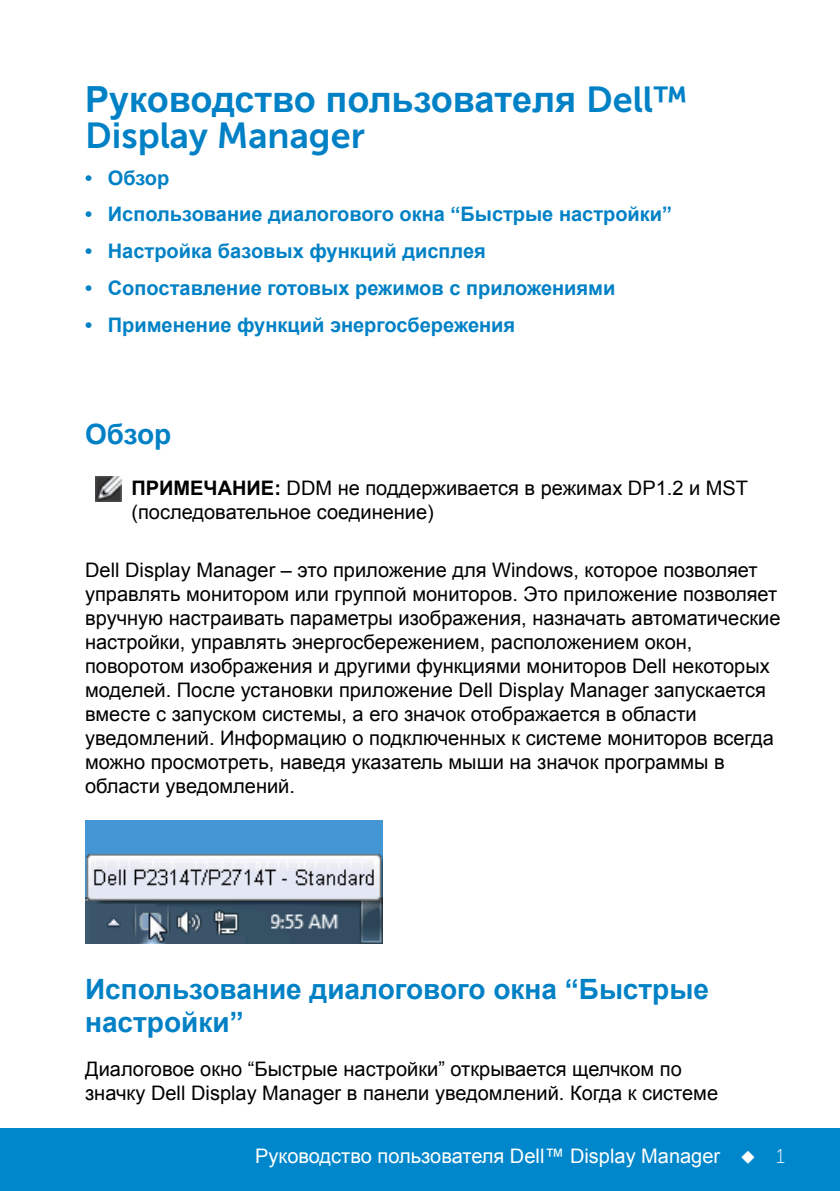
<style>
.page{position:relative;width:840px;height:1191px;background:#fff}
.page>*{position:absolute;margin:0;border:0;box-sizing:border-box;transform-origin:0 0}
.t1{font:700 36px "Arial";color:#0081c6}
.t2{font:36px "Museo Sans For Dell 700";color:#0081c6}
.t3{font:700 28px/33.6px "Arial";color:#0081c6}
.t4{font:20px/24px "Arial";color:#000}
.t5{font:700 20px "Arial";color:#0081c6}
.t6{font:20px "Arial";color:#fff}
.s1{font-family:"Museo Sans For Dell 700";font-weight:400}
.s2{font-weight:700}
.s3{font-family:"Museo Sans For Dell 100"}
</style>
<div class="page">
<div style="left:0;top:1128px;width:839px;height:63px;background:#0087cb"></div>
<img style="left:96px;top:476px;width:25px;height:25px">
<img style="left:85px;top:820px;width:297px;height:123px">
<h1 class="t1" style="left:85px;top:76px;width:603px">Руководство пользователя <span class="s1">Dell™</span></h1>
<h1 class="t2" style="left:85px;top:116px;width:281px">Display Manager</h1>
<p class="t5" style="left:85px;top:165px;width:86px">• Обзор</p>
<p class="t5" style="left:85px;top:201px;width:588px">• Использование диалогового окна “Быстрые настройки”</p>
<p class="t5" style="left:85px;top:238px;width:402px">• Настройка базовых функций дисплея</p>
<p class="t5" style="left:85px;top:275px;width:531px">• Сопоставление готовых режимов с приложениями</p>
<p class="t5" style="left:85px;top:311px;width:431px">• Применение функций энергосбережения</p>
<h2 class="t3" style="left:85px;top:418px;width:88px">Обзор</h2>
<p class="t4" style="left:131px;top:476px;width:618px"><span class="s2">ПРИМЕЧАНИЕ:</span> DDM не поддерживается в режимах DP1.2 и MST (последовательное соединение)</p>
<p class="t4" style="left:85px;top:558px;width:696px">Dell Display Manager – это приложение для Windows, которое позволяет управлять монитором или группой мониторов. Это приложение позволяет вручную настраивать параметры изображения, назначать автоматические настройки, управлять энергосбережением, расположением окон, поворотом изображения и другими функциями мониторов Dell некоторых моделей. После установки приложение Dell Display Manager запускается вместе с запуском системы, а его значок отображается в области уведомлений. Информацию о подключенных к системе мониторов всегда можно просмотреть, наведя указатель мыши на значок программы в области уведомлений.</p>
<h2 class="t3" style="left:85px;top:973px;width:625px">Использование диалогового окна “Быстрые настройки”</h2>
<p class="t4" style="left:85px;top:1057px;width:634px">Диалоговое окно “Быстрые настройки” открывается щелчком по значку Dell Display Manager в панели уведомлений. Когда к системе</p>
<p class="t6" style="left:255px;top:1142px;width:531px">Руководство пользователя Dell™ Display Manager ◆ <span class="s3">1</span></p>
</div>
